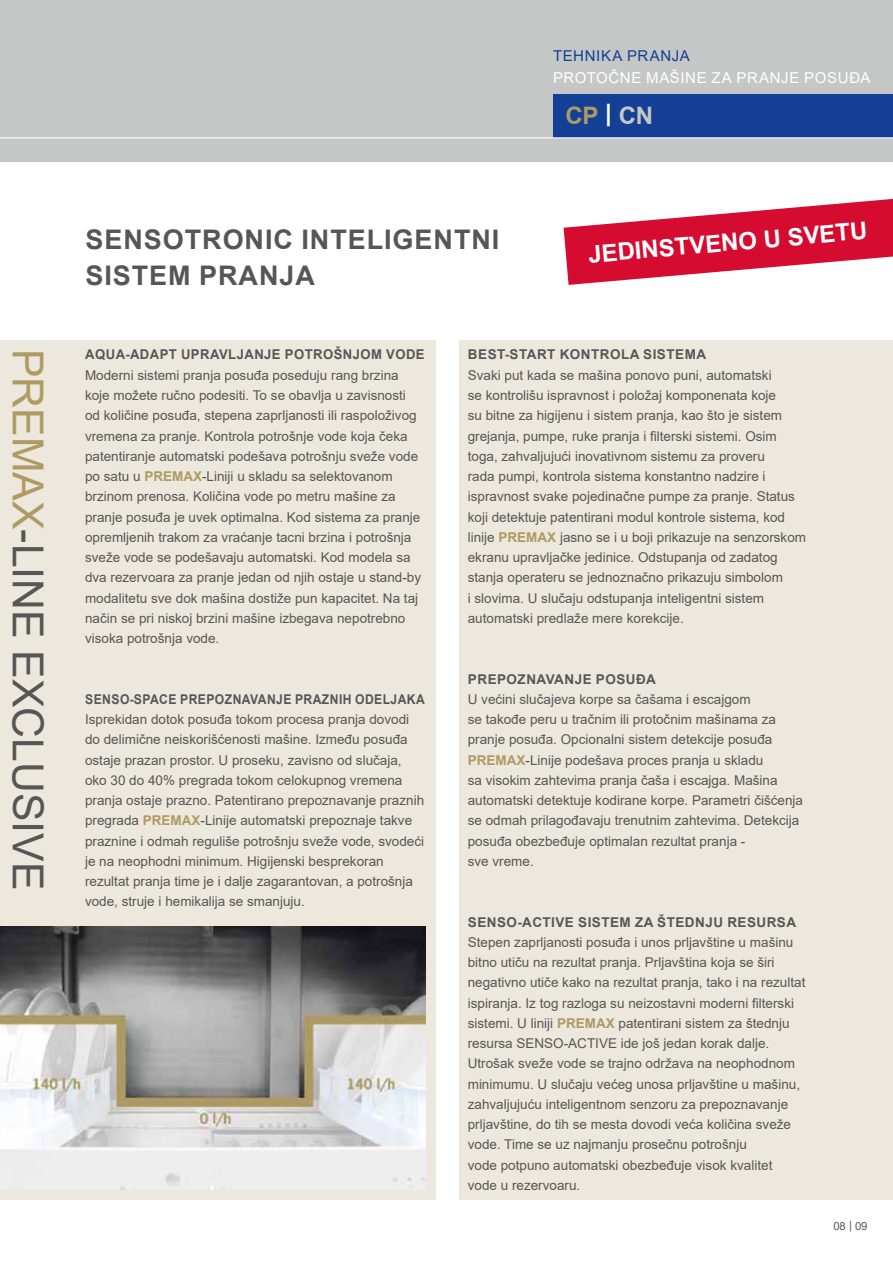
<style>
.page{position:relative;width:893px;height:1263px;background:#fff}
.page>*{position:absolute;margin:0;border:0;box-sizing:border-box;transform-origin:0 0}
.t1{font:42.75px "Arial";color:#565656}
.t2{font:700 27px/36px "Arial";letter-spacing:.035em;color:#565656}
.t3{font:700 24px "Arial";color:#fff}
.t4{font:700 24px "Arial";color:#ae9a63}
.t5{font:15px "Arial";letter-spacing:.04em;color:#fff}
.t6{font:15px "Arial";letter-spacing:.04em;color:#134094}
.t7{font:13.5px/20.2px "Arial";color:#565656}
.t8{font:700 13.5px "Arial";letter-spacing:.035em;color:#565656}
.t9{font:700 13.5px "Arial";letter-spacing:.035em;color:#565656;scale:.9 1}
.t10{font:11.25px "Arial";color:#565656}
.s1{color:#fff}
.s2{color:#c5c6c6}
.s3{font-weight:700;color:#ae9a63}
.s4{color:#ae9a63}
</style>
<div class="page">
<div style="left:0;top:0;width:893px;height:162px;background:#c5c6c6"></div>
<div style="left:553px;top:94px;width:340px;height:43px;background:#134094"></div>
<hr style="left:0;top:137px;width:893px;height:1px;background:#fff">
<div style="left:459px;top:340px;width:434px;height:859px;background:#ede8dd"></div>
<div style="left:0;top:340px;width:435px;height:859px;background:#ede8dd"></div>
<svg style="left:564px;top:199px;width:329px;height:86px"></svg>
<img style="left:0;top:926px;width:425px;height:264px">
<h2 class="t2" style="left:86px;top:222px;width:415px">SENSOTRONIC INTELIGENTNI<br>SISTEM PRANJA</h2>
<p class="t6" style="left:553px;top:45px;width:138px">TEHNIKA PRANJA</p>
<p class="t5" style="left:553px;top:67px;width:319px">PROTOČNE MAŠINE ZA PRANJE POSUĐA</p>
<h3 class="t4" style="left:566px;top:99px;width:89px">CP <span class="s1">|</span> <span class="s2">CN</span></h3>
<h3 class="t3" style="left:587px;top:239px;width:282px;rotate:-5deg">JEDINSTVENO U SVETU</h3>
<p class="t8" style="left:85px;top:345px;width:341px">AQUA-ADAPT UPRAVLJANJE POTROŠNJOM VODE</p>
<p class="t7" style="left:85px;top:365px;width:338px">Moderni sistemi pranja posuđa poseduju rang brzina koje možete ručno podesiti. To se obavlja u zavisnosti od količine posuđa, stepena zaprljanosti ili raspoloživog vremena za pranje. Kontrola potrošnje vode koja čeka patentiranje automatski podešava potrošnju sveže vode po satu u <span class="s3">PREMAX</span>-Liniji u skladu sa selektovanom brzinom prenosa. Količina vode po metru mašine za pranje posuđa je uvek optimalna. Kod sistema za pranje opremljenih trakom za vraćanje tacni brzina i potrošnja sveže vode se podešavaju automatski. Kod modela sa dva rezervoara za pranje jedan od njih ostaje u stand-by modalitetu sve dok mašina dostiže pun kapacitet. Na taj način se pri niskoj brzini mašine izbegava nepotrebno visoka potrošnja vode.</p>
<h1 class="t1" style="left:57px;top:349px;width:543px;rotate:90deg"><span class="s4">PREMAX</span>-LINE EXCLUSIVE</h1>
<p class="t8" style="left:468px;top:345px;width:240px">BEST-START KONTROLA SISTEMA</p>
<p class="t7" style="left:468px;top:365px;width:340px">Svaki put kada se mašina ponovo puni, automatski<br>se kontrolišu ispravnost i položaj komponenata koje<br>su bitne za higijenu i sistem pranja, kao što je sistem grejanja, pumpe, ruke pranja i filterski sistemi. Osim toga, zahvaljujući inovativnom sistemu za proveru<br>rada pumpi, kontrola sistema konstantno nadzire i ispravnost svake pojedinačne pumpe za pranje. Status koji detektuje patentirani modul kontrole sistema, kod linije <span class="s3">PREMAX</span> jasno se i u boji prikazuje na senzorskom ekranu upravljačke jedinice. Odstupanja od zadatog stanja operateru se jednoznačno prikazuju simbolom<br>i slovima. U slučaju odstupanja inteligentni sistem automatski predlaže mere korekcije.</p>
<p class="t8" style="left:468px;top:669px;width:190px">PREPOZNAVANJE POSUĐA</p>
<p class="t7" style="left:468px;top:689px;width:337px">U većini slučajeva korpe sa čašama i escajgom<br>se takođe peru u tračnim ili protočnim mašinama za pranje posuđa. Opcionalni sistem detekcije posuđa <span class="s3">PREMAX</span>-Linije podešava proces pranja u skladu<br>sa visokim zahtevima pranja čaša i escajga. Mašina automatski detektuje kodirane korpe. Parametri čišćenja se odmah prilagođavaju trenutnim zahtevima. Detekcija posuđa obezbeđuje optimalan rezultat pranja -<br>sve vreme.</p>
<p class="t9" style="left:85px;top:689px;width:379px">SENSO-SPACE PREPOZNAVANJE PRAZNIH ODELJAKA</p>
<p class="t7" style="left:85px;top:709px;width:341px">Isprekidan dotok posuđa tokom procesa pranja dovodi do delimične neiskorišćenosti mašine. Između posuđa ostaje prazan prostor. U proseku, zavisno od slučaja, oko 30 do 40% pregrada tokom celokupnog vremena pranja ostaje prazno. Patentirano prepoznavanje praznih pregrada <span class="s3">PREMAX</span>-Linije automatski prepoznaje takve praznine i odmah reguliše potrošnju sveže vode, svodeći je na neophodni minimum. Higijenski besprekoran rezultat pranja time je i dalje zagarantovan, a potrošnja vode, struje i hemikalija se smanjuju.</p>
<p class="t8" style="left:468px;top:912px;width:330px">SENSO-ACTIVE SISTEM ZA ŠTEDNJU RESURSA</p>
<p class="t7" style="left:468px;top:932px;width:339px">Stepen zaprljanosti posuđa i unos prljavštine u mašinu bitno utiču na rezultat pranja. Prljavština koja se širi negativno utiče kako na rezultat pranja, tako i na rezultat ispiranja. Iz tog razloga su neizostavni moderni filterski sistemi. U liniji <span class="s3">PREMAX</span> patentirani sistem za štednju resursa SENSO-ACTIVE ide još jedan korak dalje.<br>Utrošak sveže vode se trajno održava na neophodnom minimumu. U slučaju većeg unosa prljavštine u mašinu, zahvaljujuću inteligentnom senzoru za prepoznavanje prljavštine, do tih se mesta dovodi veća količina sveže vode. Time se uz najmanju prosečnu potrošnju<br>vode potpuno automatski obezbeđuje visok kvalitet<br>vode u rezervoaru.</p>
<p class="t10" style="left:833px;top:1219px;width:36px">08 | 09</p>
</div>
